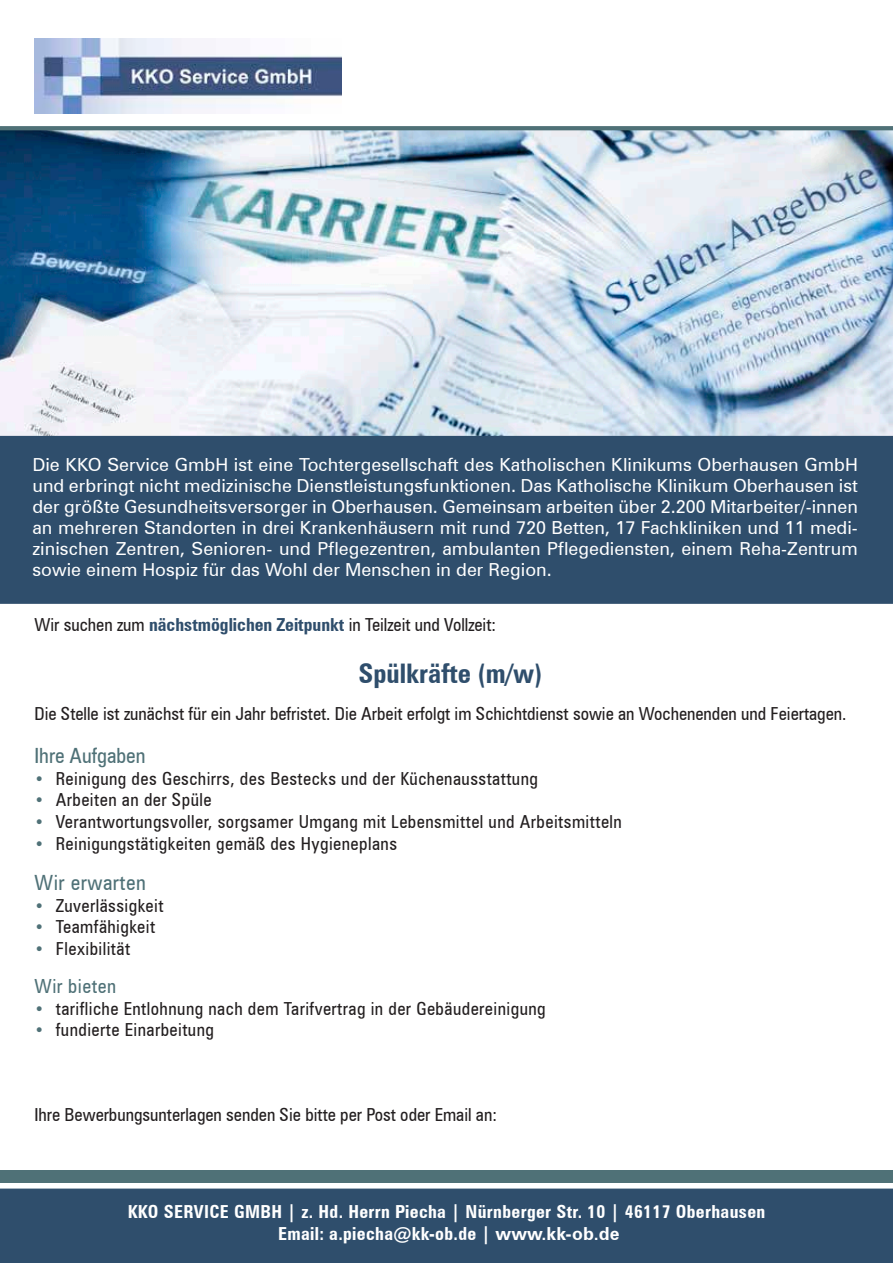
<style>
.page{position:relative;width:893px;height:1263px;background:#fff}
.page>*{position:absolute;margin:0;border:0;box-sizing:border-box;transform-origin:0 0}
.t1{font:700 condensed 27px "Zurich BT";color:#2f4e6c}
.t2{font:condensed 21px "Zurich BT";color:#4f7177}
.t3{font:condensed 21px "Zurich BT";letter-spacing:.025em;color:#4f7177}
.t4{font:condensed 19.5px "Zurich BT";letter-spacing:.025em;color:#4f7177}
.t5{font:18px/21px "Zurich BT";color:#fff;text-align:justify}
.t6{font:condensed 18px "Zurich BT";letter-spacing:.025em;color:#231f20}
.t7{font:condensed 18px "Zurich BT";color:#231f20}
.t8{font:700 condensed 18px/21.6px "Zurich BT";letter-spacing:.02em;color:#fff;text-align:center}
.s1{font-weight:700;color:#2f4e6c}
.s2{font-stretch:normal;font-size:16.5px;color:#4f7177}
.s3{font-stretch:normal}
</style>
<div class="page">
<img style="left:0;top:130px;width:893px;height:306px">
<div style="left:1px;top:437px;width:891px;height:166px;background:#2f4e6c"></div>
<div style="left:0;top:436px;width:893px;height:168px;border:2px solid #2f4e6c"></div>
<div style="left:0;top:1189px;width:892px;height:73px;background:#2f4e6c"></div>
<div style="left:0;top:1188px;width:893px;height:75px;border:2px solid #2f4e6c"></div>
<div style="left:0;top:126px;width:893px;height:4px;border:2px solid #4f7177"></div>
<div style="left:0;top:1170px;width:892px;height:13px;background:#4f7177"></div>
<img style="left:34px;top:38px;width:308px;height:75px">
<p class="t5" style="left:32px;top:454px;width:827px">Die KKO Service GmbH ist eine Tochtergesellschaft des Katholischen Klinikums Oberhausen GmbH und erbringt nicht medizinische Dienstleistungsfunktionen. Das Katholische Klinikum Oberhausen ist der größte Gesundheitsversorger in Oberhausen. Gemeinsam arbeiten über 2.200 Mitarbeiter/-innen an mehreren Standorten in drei Krankenhäusern mit rund 720 Betten, 17 Fachkliniken und 11 medi&shy;zinischen Zentren, Senioren- und Pflegezentren, ambulanten Pflegediensten, einem Reha-Zentrum sowie einem Hospiz für das Wohl der Menschen in der Region.</p>
<p class="t7" style="left:35px;top:613px;width:463px">Wir suchen zum <span class="s1">nächstmöglichen Zeitpunkt</span> in Teilzeit und Vollzeit:</p>
<h1 class="t1" style="left:358px;top:657px;width:185px">Spülkräfte (m/w)</h1>
<p class="t7" style="left:35px;top:703px;width:813px">Die Stelle ist zunächst für ein Jahr befristet. Die Arbeit erfolgt im Schichtdienst sowie an Wochenenden und Feiertagen.</p>
<p class="t2" style="left:35px;top:743px;width:112px">Ihre Aufgaben</p>
<p class="t6" style="left:35px;top:767px;width:505px"><span class="s2">•</span> Reinigung des Geschirrs, des Bestecks und der Küchenausstattung</p>
<p class="t6" style="left:35px;top:789px;width:179px"><span class="s2">•</span> Arbeiten an der Spüle</p>
<p class="t6" style="left:35px;top:811px;width:589px"><span class="s2">•</span> Verantwortungsvoller, sorgsamer Umgang mit Lebensmittel und Arbeitsmitteln</p>
<p class="t6" style="left:35px;top:832px;width:364px"><span class="s2">•</span> Reinigungstätigkeiten gemäß des Hygieneplans</p>
<p class="t3" style="left:35px;top:870px;width:113px">Wir erwarten</p>
<p class="t6" style="left:35px;top:894px;width:130px"><span class="s2">•</span> Zuverlässigkeit</p>
<p class="t6" style="left:35px;top:916px;width:122px"><span class="s2">•</span> Teamfähigkeit</p>
<p class="t6" style="left:35px;top:937px;width:97px"><span class="s2">•</span> Flexibilität</p>
<p class="t4" style="left:35px;top:974px;width:83px">Wir bieten</p>
<p class="t6" style="left:35px;top:997px;width:513px"><span class="s2">•</span> tarifliche Entlohnung nach dem Tarifvertrag in der Gebäudereinigung</p>
<p class="t6" style="left:35px;top:1019px;width:181px"><span class="s2">•</span> fundierte Einarbeitung</p>
<p class="t7" style="left:35px;top:1103px;width:464px">Ihre Bewerbungsunterlagen senden Sie bitte per Post oder Email an:</p>
<p class="t8" style="left:128px;top:1201px;width:639px">KKO Service GmbH | z. Hd. Herrn Piecha | Nürnberger Str. 10 | 46117 Oberhausen<br>Email: a.piecha@kk-ob.de | <span class="s3">www.kk-ob.de</span></p>
</div>
